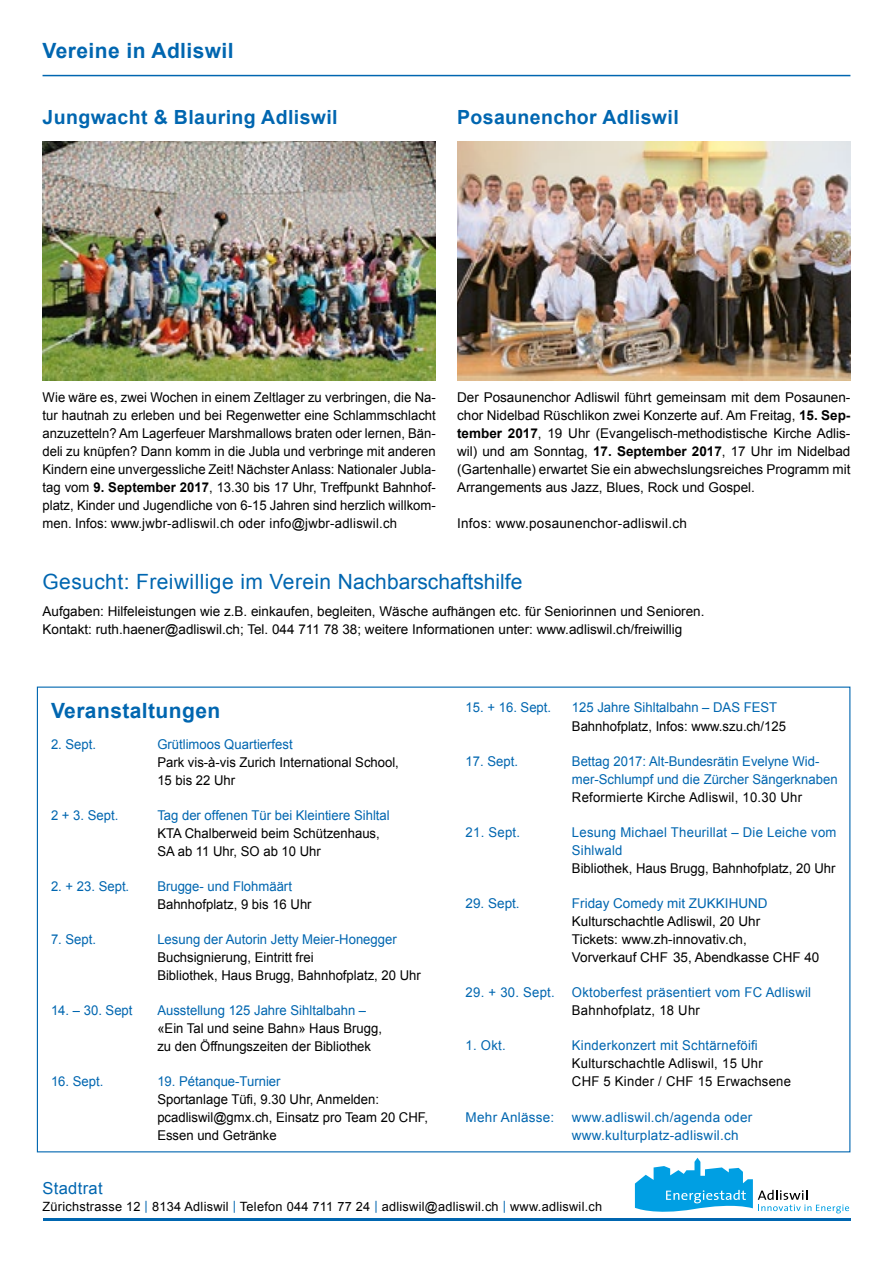
<style>
.page{position:relative;width:893px;height:1263px;background:#fff}
.page>*{position:absolute;margin:0;border:0;box-sizing:border-box;transform-origin:0 0}
.t1{font:21px "Arial";letter-spacing:.02em;color:#0066b0}
.t2{font:700 21px "Arial";letter-spacing:.02em;color:#0066b0}
.t3{font:700 19.5px "Arial";letter-spacing:.02em;color:#0066b0}
.t4{font:16.5px "Arial";letter-spacing:.02em;color:#0066b0}
.t5{font:13.5px/18px "Arial";color:#000}
.t6{font:13.5px/18px "Arial";color:#0066b0}
.t7{font:13.5px/18px "Arial";letter-spacing:.02em;color:#0066b0}
.t8{font:13.5px/18px "Arial";letter-spacing:.02em;color:#000}
.t9{font:12.75px "Arial";letter-spacing:.02em;color:#000}
.s1{font-weight:700}
.s2{color:#0066b0}
</style>
<div class="page">
<svg style="left:635px;top:1158px;width:214px;height:56px"></svg>
<hr style="left:43px;top:75px;width:807px;height:1px;background:#0066b0">
<hr style="left:43px;top:1218px;width:807px;height:2px;background:#0066b0">
<img style="left:457px;top:142px;width:393px;height:239px">
<img style="left:43px;top:142px;width:393px;height:238px">
<svg style="left:36px;top:686px;width:815px;height:467px"></svg>
<h1 class="t2" style="left:43px;top:36px;width:193px">Vereine in Adliswil</h1>
<h2 class="t3" style="left:43px;top:104px;width:297px">Jungwacht &amp; Blauring Adliswil</h2>
<h2 class="t3" style="left:457px;top:104px;width:223px">Posaunenchor Adliswil</h2>
<p class="t5" style="left:43px;top:389px;width:395px;text-align:justify">Wie wäre es, zwei Wochen in einem Zeltlager zu verbringen, die Na&shy;tur hautnah zu erleben und bei Regenwetter eine Schlammschlacht anzuzetteln? Am Lagerfeuer Marshmallows braten oder lernen, Bän&shy;deli zu knüpfen? Dann komm in die Jubla und verbringe mit anderen Kindern eine unvergessliche Zeit! Nächster Anlass: Nationaler Jubla&shy;tag vom <span class="s1">9. September 2017</span>, 13.30 bis 17 Uhr, Treffpunkt Bahnhof&shy;platz, Kinder und Jugendliche von 6-15 Jahren sind herzlich willkom&shy;men. Infos: www.jwbr-adliswil.ch oder info@jwbr-adliswil.ch</p>
<p class="t5" style="left:457px;top:389px;width:395px;text-align:justify">Der Posaunenchor Adliswil führt gemeinsam mit dem Posaunen&shy;chor Nidelbad Rüschlikon zwei Konzerte auf. Am Freitag, <span class="s1">15. Sep&shy;tember 2017</span>, 19 Uhr (Evangelisch-methodistische Kirche Adlis&shy;wil) und am Sonntag, <span class="s1">17. September 2017</span>, 17 Uhr im Nidelbad (Gartenhalle) erwartet Sie ein abwechslungsreiches Programm mit Arrangements aus Jazz, Blues, Rock und Gospel.</p>
<p class="t8" style="left:457px;top:515px;width:231px">Infos: www.posaunenchor-adliswil.ch</p>
<h1 class="t1" style="left:43px;top:568px;width:481px">Gesucht: Freiwillige im Verein Nachbarschaftshilfe</h1>
<p class="t5" style="left:43px;top:602px;width:663px">Aufgaben: Hilfeleistungen wie z.B. einkaufen, begleiten, Wäsche aufhängen etc. für Seniorinnen und Senioren.<br>Kontakt: ruth.haener@adliswil.ch; Tel. 044 711 78 38; weitere Informationen unter: www.adliswil.ch/freiwillig</p>
<h1 class="t2" style="left:51px;top:696px;width:171px">Veranstaltungen</h1>
<p class="t6" style="left:51px;top:735px;width:47px">2. Sept.</p>
<p class="t6" style="left:157px;top:735px;width:137px">Grütlimoos Quartierfest</p>
<p class="t5" style="left:157px;top:753px;width:243px">Park vis-à-vis Zurich International School,<br>15 bis 22 Uhr</p>
<p class="t6" style="left:51px;top:806px;width:69px">2 + 3. Sept.</p>
<p class="t6" style="left:157px;top:806px;width:234px">Tag der offenen Tür bei Kleintiere Sihltal</p>
<p class="t5" style="left:157px;top:824px;width:224px">KTA Chalberweid beim Schützenhaus,<br>SA ab 11 Uhr, SO ab 10 Uhr</p>
<p class="t6" style="left:51px;top:877px;width:80px">2. + 23. Sept.</p>
<p class="t6" style="left:157px;top:877px;width:136px">Brugge- und Flohmäärt</p>
<p class="t5" style="left:157px;top:895px;width:156px">Bahnhofplatz, 9 bis 16 Uhr</p>
<p class="t6" style="left:51px;top:930px;width:47px">7. Sept.</p>
<p class="t6" style="left:157px;top:930px;width:241px">Lesung der Autorin Jetty Meier-Honegger</p>
<p class="t5" style="left:157px;top:948px;width:265px">Buchsignierung, Eintritt frei<br>Bibliothek, Haus Brugg, Bahnhofplatz, 20 Uhr</p>
<p class="t6" style="left:51px;top:1001px;width:83px">14. – 30. Sept</p>
<p class="t6" style="left:157px;top:1001px;width:210px">Ausstellung 125 Jahre Sihltalbahn –</p>
<p class="t5" style="left:157px;top:1019px;width:226px">«Ein Tal und seine Bahn» Haus Brugg, zu den Öffnungszeiten der Bibliothek</p>
<p class="t6" style="left:51px;top:1072px;width:54px">16. Sept.</p>
<p class="t6" style="left:157px;top:1072px;width:125px">19. Pétanque-Turnier</p>
<p class="t5" style="left:157px;top:1090px;width:272px">Sportanlage Tüfi, 9.30 Uhr, Anmelden: pcadliswil@gmx.ch, Einsatz pro Team 20 CHF,<br>Essen und Getränke</p>
<p class="t6" style="left:466px;top:699px;width:87px">15. + 16. Sept.</p>
<p class="t6" style="left:572px;top:699px;width:207px">125 Jahre Sihltalbahn – DAS FEST</p>
<p class="t5" style="left:572px;top:717px;width:215px">Bahnhofplatz, Infos: www.szu.ch/125</p>
<p class="t6" style="left:466px;top:752px;width:54px">17. Sept.</p>
<p class="t6" style="left:572px;top:752px;width:267px">Bettag 2017: Alt-Bundesrätin Evelyne Wid&shy;mer-Schlumpf und die Zürcher Sängerknaben</p>
<p class="t8" style="left:572px;top:788px;width:232px">Reformierte Kirche Adliswil, 10.30 Uhr</p>
<p class="t6" style="left:466px;top:823px;width:56px">21. Sept.</p>
<p class="t7" style="left:572px;top:823px;width:266px">Lesung Michael Theurillat – Die Leiche vom<br>Sihlwald</p>
<p class="t5" style="left:572px;top:859px;width:265px">Bibliothek, Haus Brugg, Bahnhofplatz, 20 Uhr</p>
<p class="t6" style="left:466px;top:894px;width:56px">29. Sept.</p>
<p class="t6" style="left:572px;top:894px;width:197px">Friday Comedy mit ZUKKIHUND</p>
<p class="t5" style="left:572px;top:912px;width:249px">Kulturschachtle Adliswil, 20 Uhr<br>Tickets: www.zh-innovativ.ch,<br>Vorverkauf CHF 35, Abendkasse CHF 40</p>
<p class="t6" style="left:466px;top:983px;width:91px">29. + 30. Sept.</p>
<p class="t7" style="left:572px;top:983px;width:241px">Oktoberfest präsentiert vom FC Adliswil</p>
<p class="t8" style="left:572px;top:1001px;width:129px">Bahnhofplatz, 18 Uhr</p>
<p class="t6" style="left:466px;top:1036px;width:42px">1. Okt.</p>
<p class="t7" style="left:572px;top:1036px;width:187px">Kinderkonzert mit Schtärneföifi</p>
<p class="t8" style="left:572px;top:1054px;width:221px">Kulturschachtle Adliswil, 15 Uhr<br>CHF 5 Kinder / CHF 15 Erwachsene</p>
<p class="t7" style="left:466px;top:1108px;width:90px">Mehr Anlässe:</p>
<p class="t7" style="left:572px;top:1108px;width:182px">www.adliswil.ch/agenda oder www.kulturplatz-adliswil.ch</p>
<p class="t4" style="left:43px;top:1177px;width:62px">Stadtrat</p>
<p class="t9" style="left:43px;top:1198px;width:561px">Zürichstrasse 12 <span class="s2">|</span> 8134 Adliswil <span class="s2">|</span> Telefon 044 711 77 24 <span class="s2">|</span> adliswil@adliswil.ch <span class="s2">|</span> www.adliswil.ch</p>
</div>
